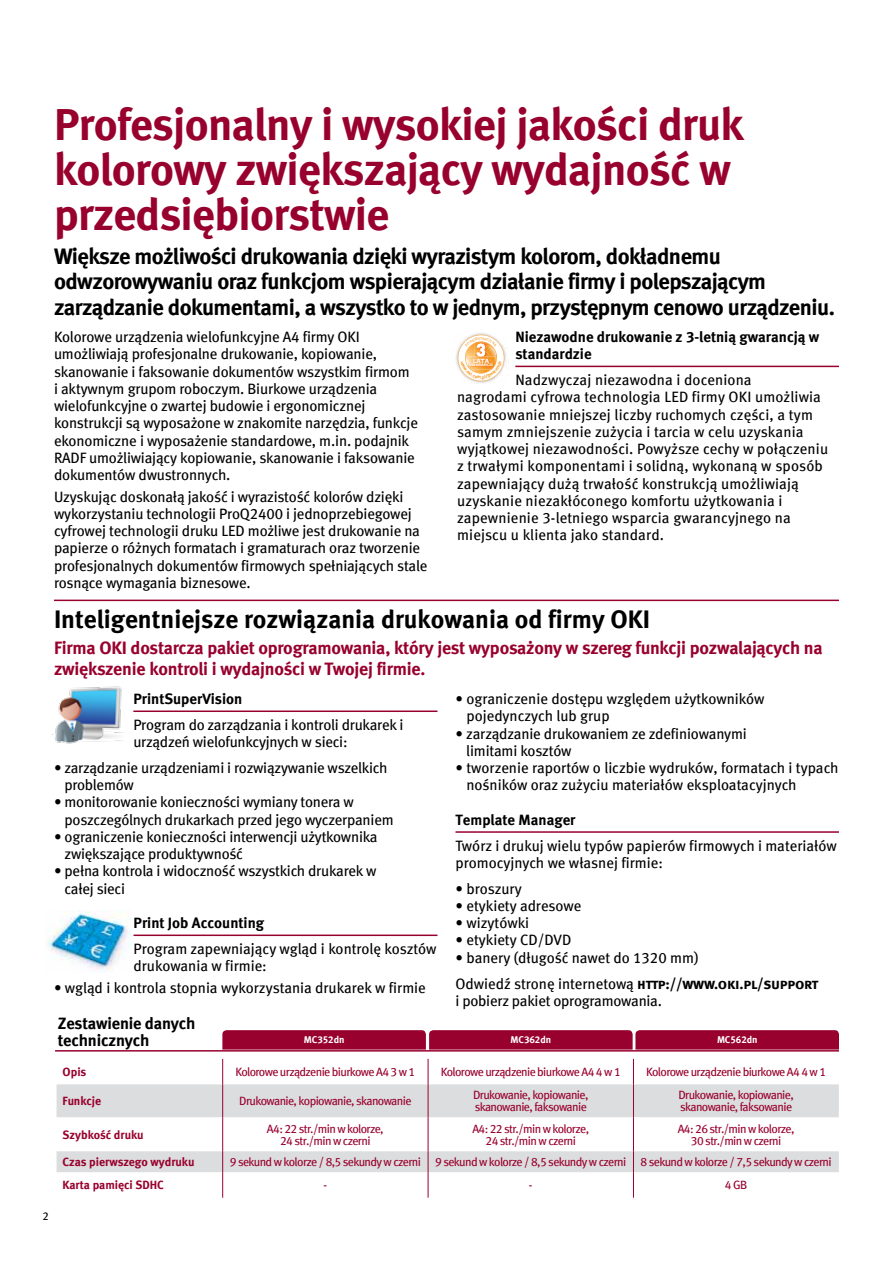
<style>
.page{position:relative;width:893px;height:1263px;background:#fff}
.page>*{position:absolute;margin:0;border:0;box-sizing:border-box;transform-origin:0 0}
.t1{font:45px/45px "Meta Bold CELF";letter-spacing:-.015em;color:#98002e}
.t2{font:25.5px "Meta Bold CELF";color:#000}
.t3{font:22.5px/25.5px "Meta Bold CELF";letter-spacing:-.025em;color:#000}
.t4{font:18px/21px "Meta Bold CELF";letter-spacing:-.01em;color:#98002e}
.t5{font:16.5px/16.5px "Meta Bold CELF";letter-spacing:-.01em;color:#000}
.t6{font:15px/17.2px "Meta Book CELF";letter-spacing:-.01em;color:#000}
.t7{font:15px/17.2px "Meta Book CELF";letter-spacing:.01em;color:#000}
.t8{font:15px/17.2px "Meta Bold CELF";color:#000}
.t9{font:15px "Meta Bold CELF Caps";letter-spacing:-.02em;color:#000}
.t10{font:12px/12px "Meta Book CELF";letter-spacing:-.05em;color:#98002e;text-align:center}
.t11{font:12px "Meta Bold CELF";color:#98002e}
.t12{font:11.25px "Meta Book CELF";color:#000}
.t13{font:9.9px "Meta Bold CELF";letter-spacing:-.01em;color:#fff}
.t14{font:700 5.85px "Verdana";color:#fff}
.t15{font:700 3.45px "Verdana";color:#fff}
.s1{font-family:"Meta Book CELF"}
</style>
<div class="page">
<hr style="left:54px;top:600px;width:785px;height:1px;background:#98002e">
<hr style="left:133px;top:710px;width:304px;height:2px;background:#98002e">
<hr style="left:134px;top:934px;width:303px;height:2px;background:#98002e">
<hr style="left:455px;top:831px;width:384px;height:2px;background:#98002e">
<img style="left:52px;top:686px;width:72px;height:58px">
<img style="left:45px;top:910px;width:86px;height:62px">
<hr style="left:55px;top:1050px;width:784px;height:1px;background:#98002e">
<svg style="left:57px;top:1059px;width:782px;height:58px"></svg>
<hr style="left:222px;top:1084px;width:1px;height:33px;background:#98002e">
<hr style="left:428px;top:1084px;width:1px;height:33px;background:#98002e">
<hr style="left:633px;top:1084px;width:1px;height:33px;background:#98002e">
<hr style="left:222px;top:1117px;width:1px;height:34px;background:#98002e">
<hr style="left:428px;top:1117px;width:1px;height:34px;background:#98002e">
<hr style="left:633px;top:1117px;width:1px;height:34px;background:#98002e">
<svg style="left:57px;top:1151px;width:782px;height:47px"></svg>
<div style="left:222px;top:1030px;width:617px;height:19px;background:#98002e"></div>
<hr style="left:515px;top:366px;width:324px;height:1px;background:#98002e">
<svg style="left:456px;top:333px;width:50px;height:50px"></svg>
<h1 class="t1" style="left:54px;top:102px;width:691px">Profesjonalny i wysokiej jakości druk kolorowy zwiększający wydajność w przedsiębiorstwie</h1>
<h3 class="t3" style="left:54px;top:243px;width:782px">Większe możliwości drukowania dzięki wyrazistym kolorom, dokładnemu odwzorowywaniu oraz funkcjom wspierającym działanie firmy i polepszającym zarządzanie dokumentami, a wszystko to w jednym, przystępnym cenowo urządzeniu.</h3>
<p class="t6" style="left:54px;top:328px;width:365px">Kolorowe urządzenia wielofunkcyjne A4 firmy OKI umożliwiają profesjonalne drukowanie, kopiowanie, skanowanie i faksowanie dokumentów wszystkim firmom<br>i aktywnym grupom roboczym. Biurkowe urządzenia wielofunkcyjne o zwartej budowie i ergonomicznej konstrukcji są wyposażone w znakomite narzędzia, funkcje ekonomiczne i wyposażenie standardowe, m.in. podajnik RADF umożliwiający kopiowanie, skanowanie i faksowanie dokumentów dwustronnych.</p>
<p class="t6" style="left:54px;top:488px;width:375px">Uzyskując doskonałą jakość i wyrazistość kolorów dzięki wykorzystaniu technologii ProQ2400 i jednoprzebiegowej cyfrowej technologii druku LED możliwe jest drukowanie na papierze o różnych formatach i gramaturach oraz tworzenie profesjonalnych dokumentów firmowych spełniających stale rosnące wymagania biznesowe.</p>
<p class="t8" style="left:515px;top:328px;width:306px">Niezawodne drukowanie z 3-letnią gwarancją w standardzie</p>
<p class="t7" style="left:457px;top:371px;width:373px;text-indent:58px">Nadzwyczaj niezawodna i doceniona<br>nagrodami cyfrowa technologia LED firmy OKI umożliwia zastosowanie mniejszej liczby ruchomych części, a tym samym zmniejszenie zużycia i tarcia w celu uzyskania wyjątkowej niezawodności. Powyższe cechy w połączeniu z trwałymi komponentami i solidną, wykonaną w sposób zapewniający dużą trwałość konstrukcją umożliwiają uzyskanie niezakłóconego komfortu użytkowania i zapewnienie 3-letniego wsparcia gwarancyjnego na miejscu u klienta jako standard.</p>
<p class="t14" style="left:473px;top:357px;width:18px">LATA</p>
<p class="t15" style="left:469px;top:363px;width:26px">GWARANCJI</p>
<h2 class="t2" style="left:54px;top:603px;width:598px">Inteligentniejsze rozwiązania drukowania od firmy OKI</h2>
<p class="t4" style="left:54px;top:637px;width:770px">Firma OKI dostarcza pakiet oprogramowania, który jest wyposażony w szereg funkcji pozwalających na zwiększenie kontroli i wydajności w Twojej firmie.</p>
<p class="t8" style="left:133px;top:690px;width:111px">PrintSuperVision</p>
<p class="t6" style="left:133px;top:716px;width:272px">Program do zarządzania i kontroli drukarek i urządzeń wielofunkcyjnych w sieci:</p>
<p class="t6" style="left:64px;top:759px;width:325px;text-indent:-10px">• zarządzanie urządzeniami i rozwiązywanie wszelkich problemów</p>
<p class="t6" style="left:65px;top:794px;width:331px;text-indent:-11px">• monitorowanie konieczności wymiany tonera w poszczególnych drukarkach przed jego wyczerpaniem</p>
<p class="t6" style="left:65px;top:828px;width:315px;text-indent:-11px">• ograniczenie konieczności interwencji użytkownika zwiększające produktywność</p>
<p class="t6" style="left:65px;top:863px;width:313px;text-indent:-11px">• pełna kontrola i widoczność wszystkich drukarek w całej sieci</p>
<p class="t8" style="left:134px;top:914px;width:132px">Print Job Accounting</p>
<p class="t6" style="left:134px;top:940px;width:304px">Program zapewniający wgląd i kontrolę kosztów drukowania w firmie:</p>
<p class="t6" style="left:54px;top:979px;width:373px">• wgląd i kontrola stopnia wykorzystania drukarek w firmie</p>
<p class="t6" style="left:466px;top:690px;width:300px;text-indent:-11px">• ograniczenie dostępu względem użytkowników pojedynczych lub grup</p>
<p class="t6" style="left:466px;top:725px;width:282px;text-indent:-11px">• zarządzanie drukowaniem ze zdefiniowanymi limitami kosztów</p>
<p class="t6" style="left:466px;top:759px;width:373px;text-indent:-11px">• tworzenie raportów o liczbie wydruków, formatach i typach nośników oraz zużyciu materiałów eksploatacyjnych</p>
<p class="t8" style="left:455px;top:811px;width:121px">Template Manager</p>
<p class="t6" style="left:455px;top:837px;width:383px">Twórz i drukuj wielu typów papierów firmowych i materiałów promocyjnych we własnej firmie:</p>
<p class="t6" style="left:455px;top:880px;width:68px">• broszury</p>
<p class="t6" style="left:455px;top:897px;width:128px">• etykiety adresowe</p>
<p class="t6" style="left:455px;top:914px;width:75px">• wizytówki</p>
<p class="t6" style="left:455px;top:932px;width:117px">• etykiety CD/DVD</p>
<p class="t6" style="left:455px;top:949px;width:244px">• banery (długość nawet do 1320 mm)</p>
<p class="t9" style="left:455px;top:974px;width:365px"><span class="s1">Odwiedź stronę internetową</span> http://www.oki.pl/support</p>
<p class="t6" style="left:455px;top:993px;width:208px">i pobierz pakiet oprogramowania.</p>
<p class="t12" style="left:43px;top:1209px;width:8px">2</p>
<p class="t5" style="left:58px;top:1015px;width:139px">Zestawienie danych technicznych</p>
<p class="t11" style="left:63px;top:1064px;width:25px">Opis</p>
<p class="t10" style="left:235px;top:1066px;width:181px">Kolorowe urządzenie biurkowe A4 3 w 1</p>
<p class="t10" style="left:441px;top:1066px;width:181px">Kolorowe urządzenie biurkowe A4 4 w 1</p>
<p class="t10" style="left:646px;top:1066px;width:181px">Kolorowe urządzenie biurkowe A4 4 w 1</p>
<p class="t11" style="left:63px;top:1093px;width:40px">Funkcje</p>
<p class="t10" style="left:239px;top:1095px;width:174px">Drukowanie, kopiowanie, skanowanie</p>
<p class="t10" style="left:473px;top:1089px;width:117px;text-align:left">Drukowanie, kopiowanie, skanowanie, faksowanie</p>
<p class="t10" style="left:678px;top:1089px;width:117px;text-align:left">Drukowanie, kopiowanie, skanowanie, faksowanie</p>
<p class="t11" style="left:63px;top:1127px;width:83px">Szybkość druku</p>
<p class="t10" style="left:267px;top:1123px;width:118px">A4: 22 str./min w kolorze,<br>24 str./min w czerni</p>
<p class="t10" style="left:472px;top:1123px;width:118px">A4: 22 str./min w kolorze,<br>24 str./min w czerni</p>
<p class="t10" style="left:678px;top:1123px;width:118px">A4: 26 str./min w kolorze,<br>30 str./min w czerni</p>
<p class="t11" style="left:63px;top:1154px;width:133px">Czas pierwszego wydruku</p>
<p class="t10" style="left:230px;top:1156px;width:603px">9 sekund w kolorze / 8,5 sekundy w czerni 9 sekund w kolorze / 8,5 sekundy w czerni 8 sekund w kolorze / 7,5 sekundy w czerni</p>
<p class="t11" style="left:63px;top:1177px;width:103px">Karta pamięci SDHC</p>
<p class="t10" style="left:324px;top:1179px;width:5px">-</p>
<p class="t10" style="left:529px;top:1179px;width:5px">-</p>
<p class="t10" style="left:725px;top:1179px;width:24px">4 GB</p>
<p class="t13" style="left:304px;top:1033px;width:42px">MC352dn</p>
<p class="t13" style="left:511px;top:1033px;width:42px">MC362dn</p>
<p class="t13" style="left:717px;top:1033px;width:42px">MC562dn</p>
</div>
